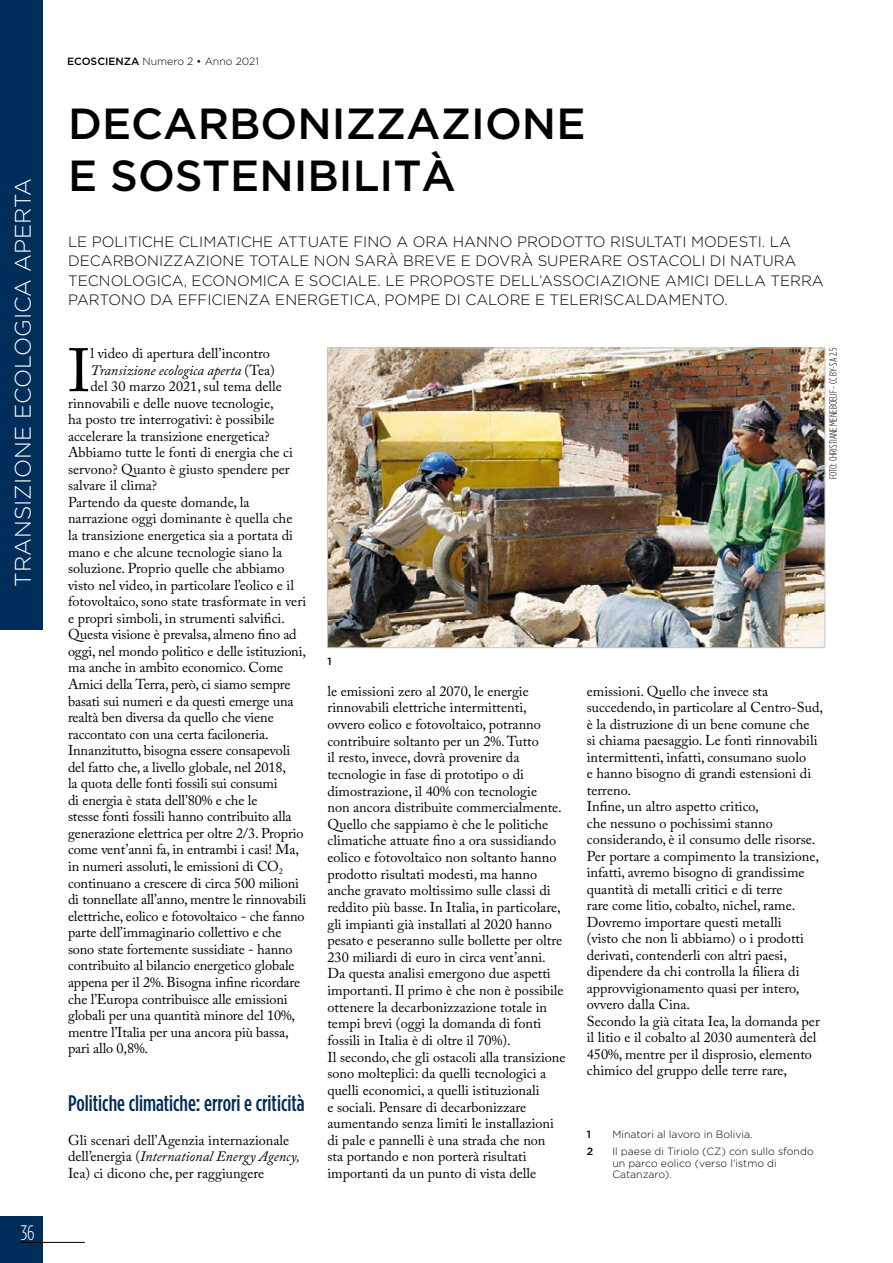
<style>
.page{position:relative;width:893px;height:1263px;background:#fff}
.page>*{position:absolute;margin:0;border:0;box-sizing:border-box;transform-origin:0 0}
.t1{font:60.6px "Adobe Caslon Pro";color:#000}
.t2{font:500 43.5px/52.5px "Gotham HTF";color:#000}
.t3{font:500 condensed 22.5px "Gotham HTF";color:#002d59}
.t4{font:300 22.5px "Gotham HTF";color:#fff}
.t5{font:300 condensed 21px "Gotham HTF";color:#fff}
.t6{font:300 15px/19.5px "Gotham HTF";color:#000}
.t7{font:14.25px/16.6px "Adobe Caslon Pro";color:#000}
.t8{font:italic 14.25px "Adobe Caslon Pro";color:#000}
.t9{font:300 10.5px/11.2px "Gotham HTF";color:#000}
.t10{font:300 condensed 10.5px "Gotham HTF";color:#000}
.t11{font:500 10.5px "Gotham HTF";color:#000}
.s1{font-weight:500}
.s2{font-style:normal}
.s3{font-style:italic}
</style>
<div class="page">
<div style="left:0;top:1216px;width:43px;height:47px;background:#002d59"></div>
<hr style="left:21px;top:1242px;width:64px;height:1px;background:#000">
<div style="left:0;top:0;width:43px;height:629px;background:#002d59"></div>
<img style="left:329px;top:350px;width:494px;height:296px">
<div style="left:327px;top:348px;width:498px;height:300px;border:1px solid #c6c6c6"></div>
<h3 class="t4" style="left:11px;top:587px;width:411px;rotate:-90deg">TRANSIZIONE ECOLOGICA APERTA</h3>
<h3 class="t5" style="left:21px;top:1221px;width:15px">36</h3>
<p class="t9" style="left:67px;top:55px;width:193px"><span class="s1">ECOSCIENZA</span> Numero 2 • Anno 2021</p>
<h2 class="t2" style="left:68px;top:96px;width:519px">DECARBONIZZAZIONE<br>E SOSTENIBILITÀ</h2>
<p class="t6" style="left:68px;top:231px;width:757px">LE POLITICHE CLIMATICHE ATTUATE FINO A ORA HANNO PRODOTTO RISULTATI MODESTI. LA DECARBONIZZAZIONE TOTALE NON SARÀ BREVE E DOVRÀ SUPERARE OSTACOLI DI NATURA TECNOLOGICA, ECONOMICA E SOCIALE. LE PROPOSTE DELL’ASSOCIAZIONE AMICI DELLA TERRA PARTONO DA EFFICIENZA ENERGETICA, POMPE DI CALORE E TELERISCALDAMENTO.</p>
<h1 class="t1" style="left:68px;top:335px;width:24px">I</h1>
<p class="t7" style="left:91px;top:345px;width:181px">l video di apertura dell’incontro</p>
<p class="t8" style="left:91px;top:361px;width:186px">Transizione ecologica aperta <span class="s2">(Tea)</span></p>
<p class="t7" style="left:91px;top:378px;width:193px">del 30 marzo 2021, sul tema delle</p>
<p class="t7" style="left:68px;top:394px;width:207px">rinnovabili e delle nuove tecnologie,</p>
<p class="t7" style="left:68px;top:411px;width:208px">ha posto tre interrogativi: è possibile</p>
<p class="t7" style="left:68px;top:427px;width:203px">accelerare la transizione energetica?</p>
<p class="t7" style="left:68px;top:444px;width:226px">Abbiamo tutte le fonti di energia che ci</p>
<p class="t7" style="left:68px;top:461px;width:223px">servono? Quanto è giusto spendere per</p>
<p class="t7" style="left:68px;top:477px;width:91px">salvare il clima?</p>
<p class="t7" style="left:68px;top:494px;width:183px">Partendo da queste domande, la</p>
<p class="t7" style="left:68px;top:510px;width:226px">narrazione oggi dominante è quella che</p>
<p class="t7" style="left:68px;top:527px;width:227px">la transizione energetica sia a portata di</p>
<p class="t7" style="left:68px;top:543px;width:216px">mano e che alcune tecnologie siano la</p>
<p class="t7" style="left:68px;top:560px;width:218px">soluzione. Proprio quelle che abbiamo</p>
<p class="t7" style="left:68px;top:576px;width:228px">visto nel video, in particolare l’eolico e il</p>
<p class="t7" style="left:68px;top:593px;width:240px">fotovoltaico, sono state trasformate in veri</p>
<p class="t7" style="left:68px;top:609px;width:218px">e propri simboli, in strumenti salvifici.</p>
<p class="t7" style="left:68px;top:626px;width:230px">Questa visione è prevalsa, almeno fino ad</p>
<p class="t7" style="left:68px;top:643px;width:239px">oggi, nel mondo politico e delle istituzioni,</p>
<p class="t7" style="left:68px;top:659px;width:217px">ma anche in ambito economico. Come</p>
<p class="t7" style="left:68px;top:676px;width:224px">Amici della Terra, però, ci siamo sempre</p>
<p class="t7" style="left:68px;top:692px;width:227px">basati sui numeri e da questi emerge una</p>
<p class="t7" style="left:68px;top:709px;width:207px">realtà ben diversa da quello che viene</p>
<p class="t7" style="left:68px;top:725px;width:202px">raccontato con una certa faciloneria.</p>
<p class="t7" style="left:68px;top:742px;width:224px">Innanzitutto, bisogna essere consapevoli</p>
<p class="t7" style="left:68px;top:758px;width:220px">del fatto che, a livello globale, nel 2018,</p>
<p class="t7" style="left:68px;top:775px;width:211px">la quota delle fonti fossili sui consumi</p>
<p class="t7" style="left:68px;top:791px;width:191px">di energia è stata dell’80% e che le</p>
<p class="t7" style="left:68px;top:808px;width:225px">stesse fonti fossili hanno contribuito alla</p>
<p class="t7" style="left:68px;top:825px;width:237px">generazione elettrica per oltre 2/3. Proprio</p>
<p class="t7" style="left:68px;top:841px;width:232px">come vent’anni fa, in entrambi i casi! Ma,</p>
<p class="t7" style="left:68px;top:858px;width:216px">in numeri assoluti, le emissioni di CO<sub>2</sub></p>
<p class="t7" style="left:68px;top:874px;width:232px">continuano a crescere di circa 500 milioni</p>
<p class="t7" style="left:68px;top:891px;width:240px">di tonnellate all’anno, mentre le rinnovabili</p>
<p class="t7" style="left:68px;top:907px;width:238px">elettriche, eolico e fotovoltaico - che fanno</p>
<p class="t7" style="left:68px;top:924px;width:215px">parte dell’immaginario collettivo e che</p>
<p class="t7" style="left:68px;top:941px;width:226px">sono state fortemente sussidiate - hanno</p>
<p class="t7" style="left:68px;top:957px;width:228px">contribuito al bilancio energetico globale</p>
<p class="t7" style="left:68px;top:974px;width:234px">appena per il 2%. Bisogna infine ricordare</p>
<p class="t7" style="left:68px;top:990px;width:221px">che l’Europa contribuisce alle emissioni</p>
<p class="t7" style="left:68px;top:1007px;width:229px">globali per una quantità minore del 10%,</p>
<p class="t7" style="left:68px;top:1023px;width:222px">mentre l’Italia per una ancora più bassa,</p>
<p class="t7" style="left:68px;top:1040px;width:82px">pari allo 0,8%.</p>
<h3 class="t3" style="left:68px;top:1091px;width:238px">Politiche climatiche: errori e criticità</h3>
<p class="t7" style="left:68px;top:1132px;width:233px">Gli scenari dell’Agenzia internazionale dell’energia (<span class="s3">International Energy Agency,<br></span>Iea) ci dicono che, per raggiungere</p>
<p class="t11" style="left:327px;top:656px;width:6px">1</p>
<p class="t10" style="left:828px;top:479px;width:133px;rotate:-90deg">FOTO: CHRISTIANE MENEBOEUF - CC BY-SA 2.5</p>
<p class="t7" style="left:327px;top:682px;width:240px">le emissioni zero al 2070, le energie rinnovabili elettriche intermittenti, ovvero eolico e fotovoltaico, potranno contribuire soltanto per un 2%. Tutto<br>il resto, invece, dovrà provenire da tecnologie in fase di prototipo o di dimostrazione, il 40% con tecnologie<br>non ancora distribuite commercialmente.<br>Quello che sappiamo è che le politiche climatiche attuate fino a ora sussidiando eolico e fotovoltaico non soltanto hanno prodotto risultati modesti, ma hanno anche gravato moltissimo sulle classi di reddito più basse. In Italia, in particolare, gli impianti già installati al 2020 hanno pesato e peseranno sulle bollette per oltre 230 miliardi di euro in circa vent’anni.<br>Da questa analisi emergono due aspetti importanti. Il primo è che non è possibile ottenere la decarbonizzazione totale in tempi brevi (oggi la domanda di fonti fossili in Italia è di oltre il 70%).<br>Il secondo, che gli ostacoli alla transizione sono molteplici: da quelli tecnologici a quelli economici, a quelli istituzionali<br>e sociali. Pensare di decarbonizzare aumentando senza limiti le installazioni di pale e pannelli è una strada che non<br>sta portando e non porterà risultati importanti da un punto di vista delle</p>
<p class="t7" style="left:587px;top:683px;width:238px">emissioni. Quello che invece sta succedendo, in particolare al Centro-Sud, è la distruzione di un bene comune che<br>si chiama paesaggio. Le fonti rinnovabili intermittenti, infatti, consumano suolo<br>e hanno bisogno di grandi estensioni di terreno.<br>Infine, un altro aspetto critico,<br>che nessuno o pochissimi stanno considerando, è il consumo delle risorse.<br>Per portare a compimento la transizione, infatti, avremo bisogno di grandissime quantità di metalli critici e di terre<br>rare come litio, cobalto, nichel, rame.<br>Dovremo importare questi metalli<br>(visto che non li abbiamo) o i prodotti derivati, contenderli con altri paesi, dipendere da chi controlla la filiera di approvvigionamento quasi per intero, ovvero dalla Cina.<br>Secondo la già citata Iea, la domanda per il litio e il cobalto al 2030 aumenterà del 450%, mentre per il disprosio, elemento chimico del gruppo delle terre rare,</p>
<p class="t11" style="left:587px;top:1128px;width:6px">1</p>
<p class="t9" style="left:612px;top:1128px;width:142px">Minatori al lavoro in Bolivia.</p>
<p class="t11" style="left:587px;top:1146px;width:8px">2</p>
<p class="t9" style="left:612px;top:1146px;width:203px">Il paese di Tiriolo (CZ) con sullo sfondo un parco eolico (verso l’istmo di<br>Catanzaro).</p>
</div>
